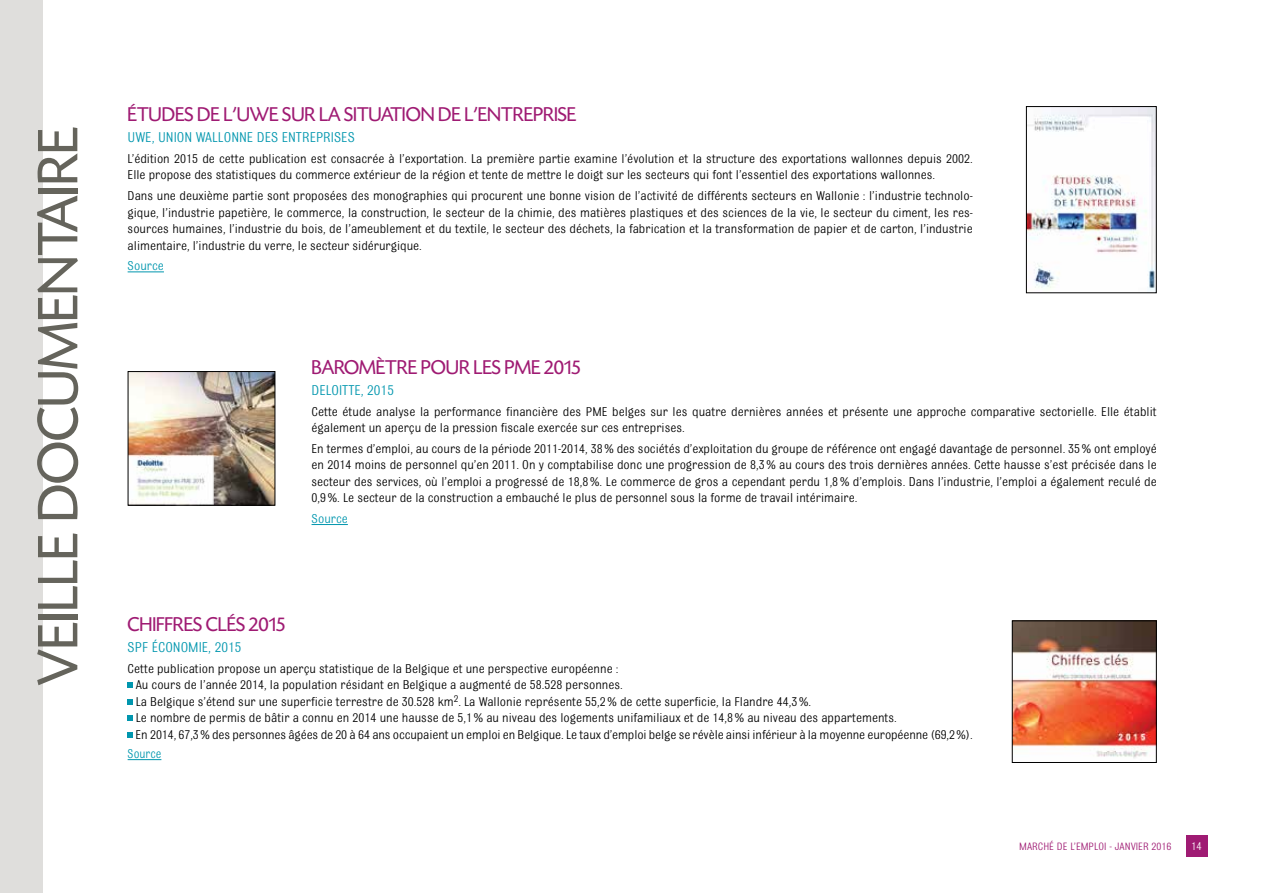
<style>
.page{position:relative;width:1263px;height:893px;background:#fff}
.page>*{position:absolute;margin:0;border:0;box-sizing:border-box;transform-origin:0 0}
.t1{font:60px "Sh Today";color:#65645c}
.t2{font:21px "Sh Today";color:#9f1b73}
.t3{font:15px "Bulldog";color:#0096ae}
.t4{font:13.5px/16.5px "Bulldog";color:#000}
.t5{font:13.5px "Bulldog";color:#0096ae}
.t6{font:13.5px "Bulldog";color:#0096ae;scale:.93 1}
.t7{font:12px "Bulldog";color:#fff}
.t8{font:11.25px "Bulldog";color:#9f1b73}
</style>
<div class="page">
<div style="left:0;top:0;width:42px;height:893px;background:#dfdedc"></div>
<div style="left:1187px;top:835px;width:21px;height:21px;background:#9f1b73"></div>
<hr style="left:128px;top:272px;width:36px;height:1px;background:#0096ae">
<hr style="left:128px;top:759px;width:33px;height:1px;background:#0096ae">
<svg style="left:128px;top:683px;width:5px;height:5px"></svg>
<svg style="left:128px;top:699px;width:5px;height:5px"></svg>
<svg style="left:128px;top:716px;width:5px;height:5px"></svg>
<svg style="left:128px;top:732px;width:5px;height:5px"></svg>
<hr style="left:312px;top:524px;width:36px;height:1px;background:#0096ae">
<img style="left:1014px;top:622px;width:141px;height:136px">
<div style="left:1012px;top:620px;width:145px;height:143px;border:1px solid #000"></div>
<img style="left:1028px;top:108px;width:127px;height:183px">
<div style="left:1026px;top:106px;width:131px;height:187px;border:1px solid #000"></div>
<img style="left:130px;top:373px;width:143px;height:131px">
<div style="left:128px;top:371px;width:147px;height:135px;border:1px solid #000"></div>
<h1 class="t1" style="left:27px;top:685px;width:560px;rotate:-90deg">VEILLE DOCUMENTAIRE</h1>
<h2 class="t2" style="left:128px;top:104px;width:450px">ÉTUDES DE L’UWE SUR LA SITUATION DE L’ENTREPRISE</h2>
<p class="t3" style="left:128px;top:130px;width:229px">UWE, UNION WALLONNE DES ENTREPRISES</p>
<p class="t4" style="left:128px;top:150px;width:847px">L’édition 2015 de cette publication est consacrée à l’exportation. La première partie examine l’évolution et la structure des exportations wallonnes depuis 2002.<br>Elle propose des statistiques du commerce extérieur de la région et tente de mettre le doigt sur les secteurs qui font l’essentiel des exportations wallonnes.</p>
<p class="t4" style="left:128px;top:187px;width:847px;text-align:justify">Dans une deuxième partie sont proposées des monographies qui procurent une bonne vision de l’activité de différents secteurs en Wallonie : l’industrie technolo&shy;gique, l’industrie papetière, le commerce, la construction, le secteur de la chimie, des matières plastiques et des sciences de la vie, le secteur du ciment, les res&shy;sources humaines, l’industrie du bois, de l’ameublement et du textile, le secteur des déchets, la fabrication et la transformation de papier et de carton, l’industrie alimentaire, l’industrie du verre, le secteur sidérurgique.</p>
<p class="t5" style="left:128px;top:259px;width:38px">Source</p>
<h2 class="t2" style="left:312px;top:356px;width:270px">BAROMÈTRE POUR LES PME 2015</h2>
<p class="t3" style="left:312px;top:382px;width:84px">DELOITTE, 2015</p>
<p class="t4" style="left:312px;top:403px;width:847px">Cette étude analyse la performance financière des PME belges sur les quatre dernières années et présente une approche comparative sectorielle. Elle établit également un aperçu de la pression fiscale exercée sur ces entreprises.</p>
<p class="t4" style="left:312px;top:440px;width:847px;text-align:justify">En termes d’emploi, au cours de la période 2011-2014, 38% des sociétés d’exploitation du groupe de référence ont engagé davantage de personnel. 35% ont employé en 2014 moins de personnel qu’en 2011. On y comptabilise donc une progression de 8,3% au cours des trois dernières années. Cette hausse s’est précisée dans le secteur des services, où l’emploi a progressé de 18,8%. Le commerce de gros a cependant perdu 1,8% d’emplois. Dans l’industrie, l’emploi a également reculé de 0,9%. Le secteur de la construction a embauché le plus de personnel sous la forme de travail intérimaire.</p>
<p class="t5" style="left:312px;top:512px;width:38px">Source</p>
<h2 class="t2" style="left:128px;top:614px;width:159px">CHIFFRES CLÉS 2015</h2>
<p class="t3" style="left:128px;top:640px;width:115px">SPF ÉCONOMIE, 2015</p>
<p class="t4" style="left:136px;top:660px;width:839px;text-indent:-8px">Cette publication propose un aperçu statistique de la Belgique et une perspective européenne :<br>Au cours de l’année 2014, la population résidant en Belgique a augmenté de 58.528 personnes.<br>La Belgique s’étend sur une superficie terrestre de 30.528 km<sup>2</sup>. La Wallonie représente 55,2% de cette superficie, la Flandre 44,3%.<br>Le nombre de permis de bâtir a connu en 2014 une hausse de 5,1% au niveau des logements unifamiliaux et de 14,8% au niveau des appartements.<br>En 2014, 67,3% des personnes âgées de 20 à 64 ans occupaient un emploi en Belgique. Le taux d’emploi belge se révèle ainsi inférieur à la moyenne européenne (69,2%).</p>
<p class="t6" style="left:128px;top:747px;width:38px">Source</p>
<p class="t8" style="left:1019px;top:840px;width:154px">MARCHÉ DE L’EMPLOI - JANVIER 2016</p>
<p class="t7" style="left:1191px;top:840px;width:12px">14</p>
</div>
